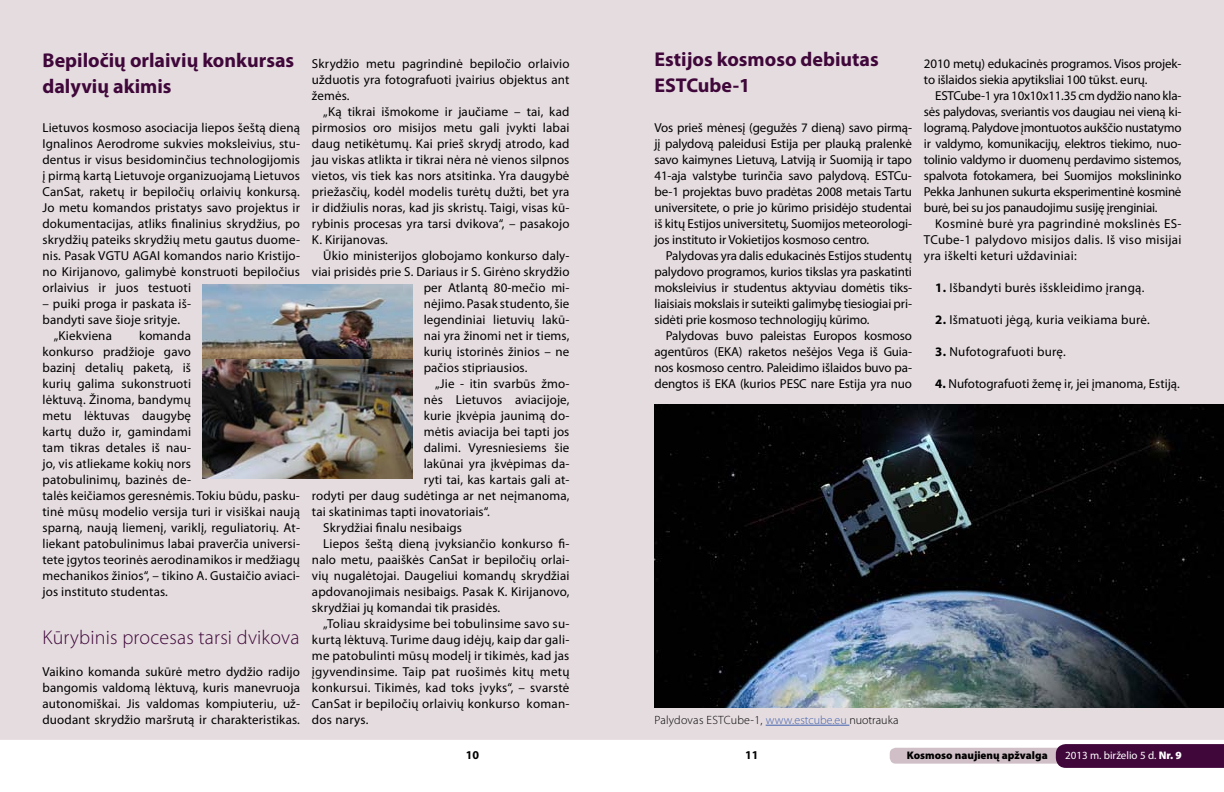
<style>
.page{position:relative;width:1224px;height:792px;background:#fff}
.page>*{position:absolute;margin:0;border:0;box-sizing:border-box;transform-origin:0 0}
.t1{font:700 20px/26px "Myriad Pro";color:#3f073a}
.t2{font:300 20px "Myriad Pro";letter-spacing:.01em;color:#3f073a}
.t3{font:13px/16px "Myriad Pro";letter-spacing:.01em;color:#000;text-align:justify}
.t4{font:13px/16px "Myriad Pro";letter-spacing:-.01em;color:#000}
.t5{font:300 12px "Myriad Pro";color:#000}
.t6{font:700 12px "Myriad Pro";color:#000}
.t7{font:900 11px "Myriad Pro";color:#000}
.t8{font:11px "Myriad Pro";color:#fff}
.s1{font-weight:700}
.s2{color:#4262ae}
.s3{font-weight:900}
</style>
<div class="page">
<div style="left:890px;top:748px;width:197px;height:16px;background:#d0bfc7;border-radius:6px"></div>
<svg style="left:1056px;top:744px;width:168px;height:24px;background:#420b3d"></svg>
<div style="left:0;top:0;width:1224px;height:740px;background:#e5dcdf"></div>
<img style="left:655px;top:404px;width:569px;height:304px">
<hr style="left:766px;top:725px;width:83px;height:1px;background:#4262ae">
<img style="left:202px;top:285px;width:210px;height:194px">
<h1 class="t1" style="left:43px;top:47px;width:253px">Bepiločių orlaivių konkursas dalyvių akimis</h1>
<p class="t3" style="left:43px;top:119px;width:259px">Lietuvos kosmoso asociacija liepos šeštą dieną Ignalinos Aerodrome sukvies moksleivius, stu&shy;dentus ir visus besidominčius technologijomis į pirmą kartą Lietuvoje organizuojamą Lietuvos CanSat, raketų ir bepiločių orlaivių konkursą.<br>Jo metu komandos pristatys savo projektus ir dokumentacijas, atliks finalinius skrydžius, po skrydžių pateiks skrydžių metu gautus duome&shy;nis. Pasak VGTU AGAI komandos nario Kristijo&shy;no Kirijanovo, galimybė konstruoti bepiločius orlaivius ir juos testuoti</p>
<p class="t3" style="left:43px;top:295px;width:150px">– puiki proga ir paskata iš-</p>
<p class="t3" style="left:43px;top:311px;width:139px">bandyti save šioje srityje.</p>
<p class="t3" style="left:54px;top:327px;width:60px">„Kiekviena</p>
<p class="t3" style="left:43px;top:327px;width:259px;text-align:left;text-indent:97px">komanda<br>konkurso pradžioje gavo<br>bazinį detalių paketą, iš<br>kurių galima sukonstruoti<br>lėktuvą. Žinoma, bandymų<br>metu lėktuvas daugybę<br>kartų dužo ir, gamindami<br>tam tikras detales iš nau-<br>jo, vis atliekame kokių nors<br>patobulinimų, bazinės de-<br>talės keičiamos geresnėmis. Tokiu būdu, pasku&shy;tinė mūsų modelio versija turi ir visiškai naują sparną, naują liemenį, variklį, reguliatorių. At&shy;liekant patobulinimus labai praverčia universi&shy;tete įgytos teorinės aerodinamikos ir medžiagų mechanikos žinios“, – tikino A. Gustaičio aviaci&shy;jos instituto studentas.</p>
<h1 class="t2" style="left:43px;top:625px;width:259px">Kūrybinis procesas tarsi dvikova</h1>
<p class="t3" style="left:43px;top:663px;width:259px">Vaikino komanda sukūrė metro dydžio radijo bangomis valdomą lėktuvą, kuris manevruoja autonomiškai. Jis valdomas kompiuteriu, už&shy;duodant skrydžio maršrutą ir charakteristikas.</p>
<p class="t3" style="left:312px;top:55px;width:259px">Skrydžio metu pagrindinė bepiločio orlaivio užduotis yra fotografuoti įvairius objektus ant žemės.</p>
<p class="t3" style="left:312px;top:103px;width:259px;text-indent:11px">„Ką tikrai išmokome ir jaučiame – tai, kad pirmosios oro misijos metu gali įvykti labai daug netikėtumų. Kai prieš skrydį atrodo, kad jau viskas atlikta ir tikrai nėra nė vienos silpnos vietos, vis tiek kas nors atsitinka. Yra daugybė priežasčių, kodėl modelis turėtų dužti, bet yra ir didžiulis noras, kad jis skristų. Taigi, visas kū&shy;rybinis procesas yra tarsi dvikova“, – pasakojo K. Kirijanovas.</p>
<p class="t3" style="left:323px;top:247px;width:248px">Ūkio ministerijos globojamo konkurso daly-</p>
<p class="t3" style="left:312px;top:263px;width:259px">viai prisidės prie S. Dariaus ir S. Girėno skrydžio</p>
<p class="t3" style="left:424px;top:279px;width:147px">per Atlantą 80-mečio mi-</p>
<p class="t3" style="left:424px;top:295px;width:147px">nėjimo. Pasak studento, šie</p>
<p class="t3" style="left:424px;top:311px;width:147px">legendiniai lietuvių lakū-</p>
<p class="t3" style="left:424px;top:327px;width:147px">nai yra žinomi net ir tiems,</p>
<p class="t3" style="left:424px;top:343px;width:147px">kurių istorinės žinios – ne</p>
<p class="t3" style="left:424px;top:359px;width:105px">pačios stipriausios.</p>
<p class="t3" style="left:435px;top:375px;width:136px">„Jie - itin svarbūs žmo-</p>
<p class="t3" style="left:424px;top:392px;width:147px">nės Lietuvos aviacijoje,</p>
<p class="t3" style="left:424px;top:408px;width:147px">kurie įkvėpia jaunimą do-</p>
<p class="t3" style="left:424px;top:424px;width:147px">mėtis aviacija bei tapti jos</p>
<p class="t3" style="left:424px;top:440px;width:147px">dalimi. Vyresniesiems šie</p>
<p class="t3" style="left:424px;top:456px;width:147px">lakūnai yra įkvėpimas da-</p>
<p class="t3" style="left:424px;top:472px;width:147px">ryti tai, kas kartais gali at-</p>
<p class="t3" style="left:312px;top:488px;width:259px">rodyti per daug sudėtinga ar net neįmanoma,</p>
<p class="t3" style="left:312px;top:504px;width:179px">tai skatinimas tapti inovatoriais“.</p>
<p class="t3" style="left:323px;top:520px;width:140px">Skrydžiai finalu nesibaigs</p>
<p class="t3" style="left:323px;top:536px;width:248px">Liepos šeštą dieną įvyksiančio konkurso fi-</p>
<p class="t3" style="left:312px;top:552px;width:259px">nalo metu, paaiškės CanSat ir bepiločių orlai-</p>
<p class="t3" style="left:312px;top:568px;width:259px">vių nugalėtojai. Daugeliui komandų skrydžiai</p>
<p class="t3" style="left:312px;top:584px;width:259px">apdovanojimais nesibaigs. Pasak K. Kirijanovo,</p>
<p class="t3" style="left:312px;top:600px;width:190px">skrydžiai jų komandai tik prasidės.</p>
<p class="t3" style="left:323px;top:616px;width:248px">„Toliau skraidysime bei tobulinsime savo su-</p>
<p class="t3" style="left:312px;top:632px;width:259px">kurtą lėktuvą. Turime daug idėjų, kaip dar gali-</p>
<p class="t3" style="left:312px;top:648px;width:259px">me patobulinti mūsų modelį ir tikimės, kad jas</p>
<p class="t3" style="left:312px;top:664px;width:259px">įgyvendinsime. Taip pat ruošimės kitų metų</p>
<p class="t3" style="left:312px;top:680px;width:259px">konkursui. Tikimės, kad toks įvyks“, – svarstė</p>
<p class="t3" style="left:312px;top:696px;width:259px">CanSat ir bepiločių orlaivių konkurso koman-</p>
<p class="t3" style="left:312px;top:712px;width:58px">dos narys.</p>
<h1 class="t1" style="left:655px;top:46px;width:226px">Estijos kosmoso debiutas<br>ESTCube-1</h1>
<p class="t3" style="left:655px;top:119px;width:259px">Vos prieš mėnesį (gegužės 7 dieną) savo pirmą&shy;jį palydovą paleidusi Estija per plauką pralenkė savo kaimynes Lietuvą, Latviją ir Suomiją ir tapo 41-aja valstybe turinčia savo palydovą. ESTCu&shy;be-1 projektas buvo pradėtas 2008 metais Tartu universitete, o prie jo kūrimo prisidėjo studentai iš kitų Estijos universitetų, Suomijos meteorologi&shy;jos instituto ir Vokietijos kosmoso centro.</p>
<p class="t3" style="left:655px;top:247px;width:259px;text-indent:11px">Palydovas yra dalis edukacinės Estijos studentų palydovo programos, kurios tikslas yra paskatinti moksleivius ir studentus aktyviau domėtis tiks&shy;liaisiais mokslais ir suteikti galimybę tiesiogiai pri&shy;sidėti prie kosmoso technologijų kūrimo.</p>
<p class="t3" style="left:655px;top:327px;width:259px;text-indent:11px">Palydovas buvo paleistas Europos kosmoso agentūros (EKA) raketos nešėjos Vega iš Guia&shy;nos kosmoso centro. Paleidimo išlaidos buvo pa&shy;dengtos iš EKA (kurios PESC nare Estija yra nuo</p>
<p class="t4" style="left:924px;top:55px;width:259px">2010 metų) edukacinės programos. Visos projek&shy;to išlaidos siekia apytiksliai 100 tūkst. eurų.</p>
<p class="t3" style="left:924px;top:87px;width:259px;text-indent:11px">ESTCube-1 yra 10x10x11.35 cm dydžio nano kla&shy;sės palydovas, sveriantis vos daugiau nei vieną ki&shy;logramą. Palydove įmontuotos aukščio nustatymo ir valdymo, komunikacijų, elektros tiekimo, nuo&shy;tolinio valdymo ir duomenų perdavimo sistemos, spalvota fotokamera, bei Suomijos mokslininko Pekka Janhunen sukurta eksperimentinė kosminė burė, bei su jos panaudojimu susiję įrenginiai.</p>
<p class="t3" style="left:924px;top:216px;width:259px;text-indent:11px">Kosminė burė yra pagrindinė mokslinės ES-TCube-1 palydovo misijos dalis. Iš viso misijai yra iškelti keturi uždaviniai:</p>
<p class="t3" style="left:935px;top:280px;width:211px"><span class="s1">1.</span> Išbandyti burės išskleidimo įrangą.</p>
<p class="t3" style="left:935px;top:312px;width:216px"><span class="s1">2.</span> Išmatuoti jėgą, kuria veikiama burė.</p>
<p class="t3" style="left:935px;top:344px;width:132px"><span class="s1">3.</span> Nufotografuoti burę.</p>
<p class="t3" style="left:935px;top:376px;width:246px"><span class="s1">4.</span> Nufotografuoti žemę ir, jei įmanoma, Estiją.</p>
<p class="t5" style="left:655px;top:713px;width:245px">Palydovas ESTCube-1, <span class="s2">www.estcube.eu</span> nuotrauka</p>
<p class="t6" style="left:466px;top:747px;width:15px">10</p>
<p class="t6" style="left:745px;top:747px;width:15px">11</p>
<p class="t7" style="left:907px;top:748px;width:142px">Kosmoso naujienų apžvalga</p>
<p class="t8" style="left:1065px;top:749px;width:118px">2013 m. birželio 5 d. <span class="s3">Nr. 9</span></p>
</div>
